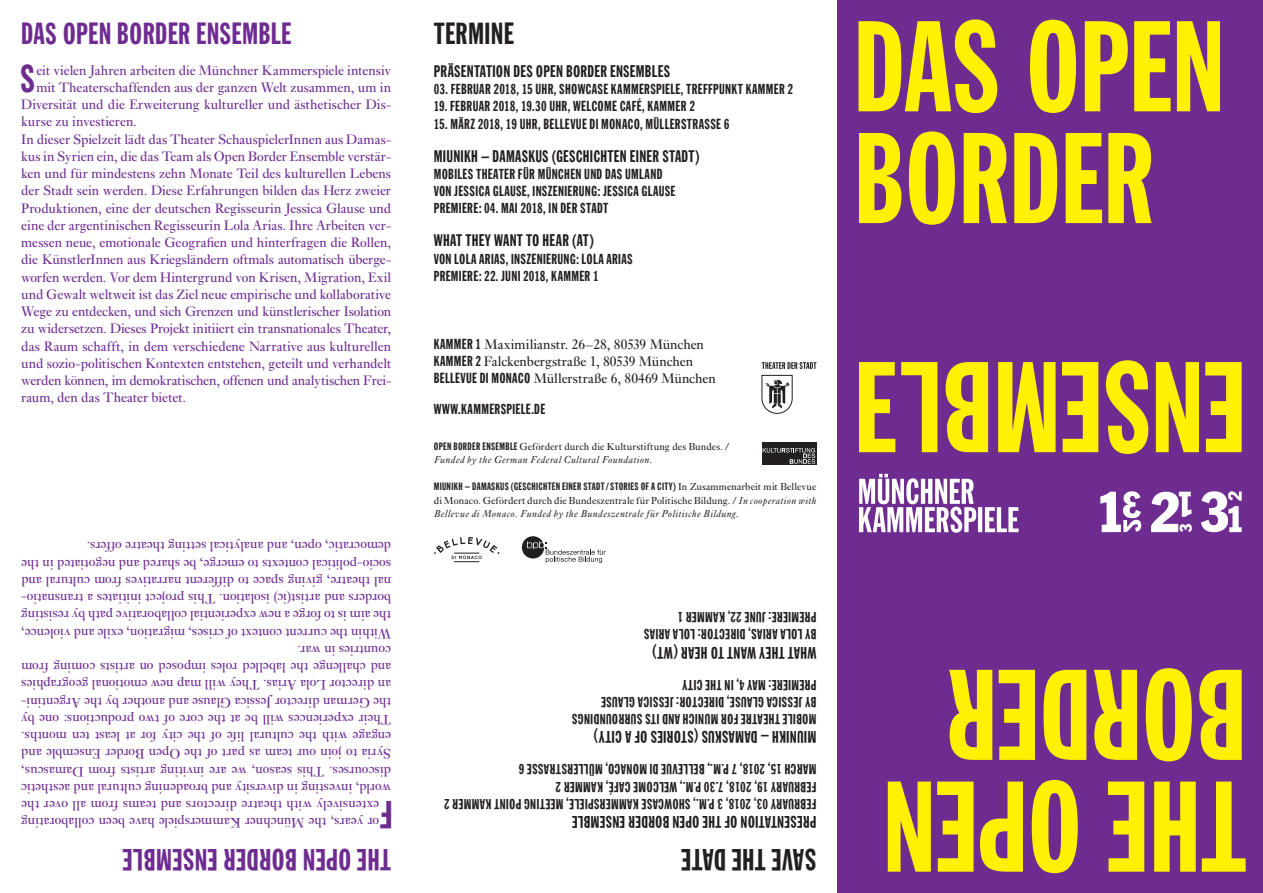
<style>
.page{position:relative;width:1263px;height:893px;background:#fff}
.page>*{position:absolute;margin:0;border:0;box-sizing:border-box;transform-origin:0 0}
.t1{font:38.55px "Kammer";color:#6e2c91}
.t2{font:30px "Kammer";letter-spacing:.005em;color:#6e2c91}
.t3{font:30px "Kammer";letter-spacing:.01em;color:#231f20}
.t4{font:16.5px "Kammer";letter-spacing:.015em;color:#231f20}
.t5{font:14.25px "Ehrhardt MT Std";color:#6e2c91}
.t6{font:14.25px/17.2px "Kammer";letter-spacing:.02em;color:#231f20}
.t7{font:14.25px/17.2px "Ehrhardt MT Std";color:#231f20}
.t8{font:italic 10.5px/13.5px "Ehrhardt MT Std";letter-spacing:.025em;color:#231f20}
.t9{font:10.5px "Kammer";letter-spacing:.03em;color:#231f20}
.s1{font-family:"Kammer"}
.s2{font-family:"Kammer";font-style:normal}
.s3{font-style:normal}
.s4{font-family:"Ehrhardt MT Std"}
</style>
<div class="page">
<div style="left:838px;top:0;width:425px;height:893px;background:#6e2c91"></div>
<svg style="left:761px;top:362px;width:55px;height:52px"></svg>
<svg style="left:434px;top:537px;width:66px;height:25px"></svg>
<svg style="left:522px;top:536px;width:84px;height:27px"></svg>
<div style="left:761px;top:442px;width:55px;height:23px;background:#231f20"></div>
<svg style="left:763px;top:448px;width:52px;height:16px"></svg>
<svg style="left:859px;top:131px;width:292px;height:94px"></svg>
<svg style="left:858px;top:19px;width:362px;height:94px"></svg>
<svg style="left:949px;top:668px;width:293px;height:93px"></svg>
<svg style="left:888px;top:780px;width:357px;height:93px"></svg>
<svg style="left:859px;top:474px;width:159px;height:59px"></svg>
<svg style="left:1100px;top:491px;width:41px;height:41px"></svg>
<svg style="left:1151px;top:492px;width:41px;height:40px"></svg>
<svg style="left:1201px;top:491px;width:41px;height:41px"></svg>
<svg style="left:901px;top:360px;width:341px;height:94px"></svg>
<svg style="left:859px;top:362px;width:36px;height:90px"></svg>
<h2 class="t2" style="left:21px;top:16px;width:272px">DAS OPEN BORDER ENSEMBLE</h2>
<h1 class="t1" style="left:20px;top:56px;width:17px">S</h1>
<p class="t5" style="left:36px;top:61px;width:356px">eit vielen Jahren arbeiten die Münchner Kammerspiele intensiv</p>
<p class="t5" style="left:36px;top:79px;width:356px">mit Theaterschaffenden aus der ganzen Welt zusammen, um in</p>
<p class="t5" style="left:21px;top:96px;width:371px">Diversität und die Erweiterung kultureller und ästhetischer Dis-</p>
<p class="t5" style="left:21px;top:113px;width:117px">kurse zu investieren.</p>
<p class="t5" style="left:21px;top:130px;width:371px">In dieser Spielzeit lädt das Theater SchauspielerInnen aus Damas-</p>
<p class="t5" style="left:21px;top:148px;width:371px">kus in Syrien ein, die das Team als Open Border Ensemble verstär-</p>
<p class="t5" style="left:21px;top:165px;width:371px">ken und für mindestens zehn Monate Teil des kulturellen Lebens</p>
<p class="t5" style="left:21px;top:182px;width:371px">der Stadt sein werden. Diese Erfahrungen bilden das Herz zweier</p>
<p class="t5" style="left:21px;top:199px;width:371px">Produktionen, eine der deutschen Regisseurin Jessica Glause und</p>
<p class="t5" style="left:21px;top:217px;width:371px">eine der argentinischen Regisseurin Lola Arias. Ihre Arbeiten ver-</p>
<p class="t5" style="left:21px;top:234px;width:371px">messen neue, emotionale Geografien und hinterfragen die Rollen,</p>
<p class="t5" style="left:21px;top:251px;width:371px">die KünstlerInnen aus Kriegsländern oftmals automatisch überge-</p>
<p class="t5" style="left:21px;top:268px;width:371px">worfen werden. Vor dem Hintergrund von Krisen, Migration, Exil</p>
<p class="t5" style="left:21px;top:286px;width:371px">und Gewalt weltweit ist das Ziel neue empirische und kollaborative</p>
<p class="t5" style="left:21px;top:303px;width:371px">Wege zu entdecken, und sich Grenzen und künstlerischer Isolation</p>
<p class="t5" style="left:21px;top:320px;width:371px">zu widersetzen. Dieses Projekt initiiert ein transnationales Theater,</p>
<p class="t5" style="left:21px;top:337px;width:371px">das Raum schafft, in dem verschiedene Narrative aus kulturellen</p>
<p class="t5" style="left:21px;top:355px;width:371px">und sozio-politischen Kontexten entstehen, geteilt und verhandelt</p>
<p class="t5" style="left:21px;top:372px;width:371px">werden können, im demokratischen, offenen und analytischen Frei-</p>
<p class="t5" style="left:21px;top:389px;width:167px">raum, den das Theater bietet.</p>
<p class="t5" style="left:391px;top:556px;width:306px;rotate:-180deg">democratic, open, and analytical setting theatre offers.</p>
<p class="t5" style="left:391px;top:573px;width:371px;rotate:-180deg">socio-political contexts to emerge, be shared and negotiated in the</p>
<p class="t5" style="left:391px;top:590px;width:371px;rotate:-180deg">nal theatre, giving space to different narratives from cultural and</p>
<p class="t5" style="left:391px;top:607px;width:371px;rotate:-180deg">borders and artist(ic) isolation. This project initiates a transnatio-</p>
<p class="t5" style="left:391px;top:625px;width:371px;rotate:-180deg">the aim is to forge a new experiential collaborative path by resisting</p>
<p class="t5" style="left:391px;top:642px;width:371px;rotate:-180deg">Within the current context of crises, migration, exile and violence,</p>
<p class="t5" style="left:391px;top:659px;width:95px;rotate:-180deg">countries in war.</p>
<p class="t5" style="left:391px;top:676px;width:371px;rotate:-180deg">and challenge the labelled roles imposed on artists coming from</p>
<p class="t5" style="left:391px;top:694px;width:371px;rotate:-180deg">an director Lola Arias. They will map new emotional geographies</p>
<p class="t5" style="left:391px;top:711px;width:371px;rotate:-180deg">the German director Jessica Glause and another by the Argentini-</p>
<p class="t5" style="left:391px;top:728px;width:371px;rotate:-180deg">Their experiences will be at the core of two productions: one by</p>
<p class="t5" style="left:391px;top:745px;width:371px;rotate:-180deg">engage with the cultural life of the city for at least ten months.</p>
<p class="t5" style="left:391px;top:763px;width:371px;rotate:-180deg">Syria to join our team as part of the Open Border Ensemble and</p>
<p class="t5" style="left:391px;top:780px;width:371px;rotate:-180deg">discourses. This season, we are inviting artists from Damascus,</p>
<p class="t5" style="left:391px;top:797px;width:371px;rotate:-180deg">world, investing in diversity and broadening cultural and aesthetic</p>
<p class="t5" style="left:379px;top:814px;width:360px;rotate:-180deg">extensively with theatre directors and teams from all over the</p>
<h1 class="t1" style="left:393px;top:837px;width:14px;rotate:-180deg">F</h1>
<p class="t5" style="left:379px;top:832px;width:360px;rotate:-180deg">or years, the Münchner Kammerspiele have been collaborating</p>
<h2 class="t2" style="left:391px;top:877px;width:270px;rotate:-180deg">THE OPEN BORDER ENSEMBLE</h2>
<h2 class="t3" style="left:434px;top:16px;width:82px">TERMINE</h2>
<p class="t4" style="left:434px;top:62px;width:238px">PRÄSENTATION DES OPEN BORDER ENSEMBLES</p>
<p class="t6" style="left:434px;top:80px;width:361px">03. FEBRUAR 2018, 15 UHR, SHOWCASE KAMMERSPIELE, TREFFPUNKT KAMMER 2</p>
<p class="t6" style="left:434px;top:97px;width:263px">19. FEBRUAR 2018, 19.30 UHR, WELCOME CAFÉ, KAMMER 2</p>
<p class="t6" style="left:434px;top:115px;width:297px">15. MÄRZ 2018, 19 UHR, BELLEVUE DI MONACO, MÜLLERSTRASSE 6</p>
<p class="t4" style="left:434px;top:146px;width:267px">MIUNIKH – DAMASKUS (GESCHICHTEN EINER STADT)</p>
<p class="t6" style="left:434px;top:165px;width:243px">MOBILES THEATER FÜR MÜNCHEN UND DAS UMLAND<br>VON JESSICA GLAUSE, INSZENIERUNG: JESSICA GLAUSE<br>PREMIERE: 04. MAI 2018, IN DER STADT</p>
<p class="t4" style="left:434px;top:231px;width:162px">WHAT THEY WANT TO HEAR (AT)</p>
<p class="t6" style="left:434px;top:250px;width:201px">VON LOLA ARIAS, INSZENIERUNG: LOLA ARIAS<br>PREMIERE: 22. JUNI 2018, KAMMER 1</p>
<p class="t7" style="left:434px;top:335px;width:284px"><span class="s1">KAMMER 1</span> Maximilianstr. 26–28, 80539 München<br><span class="s1">KAMMER 2</span> Falckenbergstraße 1, 80539 München<br><span class="s1">BELLEVUE DI MONACO</span> Müllerstraße 6, 80469 München</p>
<p class="t6" style="left:434px;top:400px;width:113px">WWW.KAMMERSPIELE.DE</p>
<p class="t8" style="left:434px;top:440px;width:298px"><span class="s2">OPEN BORDER ENSEMBLE</span> <span class="s3">Gefördert durch die Kulturstiftung des Bundes./<br></span>Funded by the German Federal Cultural Foundation.</p>
<p class="t9" style="left:434px;top:481px;width:384px">MIUNIKH – DAMASKUS (GESCHICHTEN EINER STADT/STORIES OF A CITY) <span class="s4">In Zusammenarbeit mit Bellevue</span></p>
<p class="t8" style="left:434px;top:494px;width:384px"><span class="s3">di Monaco. Gefördert durch die Bundeszentrale für Politische Bildung./</span>In cooperation with<br>Bellevue di Monaco. Funded by the Bundeszentrale für Politische Bildung.</p>
<p class="t6" style="left:816px;top:643px;width:174px;rotate:-180deg">BY LOLA ARIAS, DIRECTOR: LOLA ARIAS<br>PREMIERE: JUNE 22, KAMMER 1</p>
<p class="t4" style="left:816px;top:662px;width:166px;rotate:-180deg">WHAT THEY WANT TO HEAR (WT)</p>
<p class="t6" style="left:816px;top:728px;width:246px;rotate:-180deg">MOBILE THEATRE FOR MUNICH AND ITS SURROUNDINGS<br>BY JESSICA GLAUSE, DIRECTOR: JESSICA GLAUSE<br>PREMIERE: MAY 4, IN THE CITY</p>
<p class="t4" style="left:816px;top:747px;width:224px;rotate:-180deg">MIUNIKH – DAMASKUS (STORIES OF A CITY)</p>
<p class="t6" style="left:816px;top:813px;width:374px;rotate:-180deg">FEBRUARY 03, 2018, 3 P.M., SHOWCASE KAMMERSPIELE, MEETING POINT KAMMER 2<br>FEBRUARY 19, 2018, 7.30 P.M., WELCOME CAFÉ, KAMMER 2<br>MARCH 15, 2018, 7 P.M., BELLEVUE DI MONACO, MÜLLERSTRASSE 6</p>
<p class="t4" style="left:816px;top:831px;width:246px;rotate:-180deg">PRESENTATION OF THE OPEN BORDER ENSEMBLE</p>
<h2 class="t3" style="left:816px;top:877px;width:137px;rotate:-180deg">SAVE THE DATE</h2>
</div>
